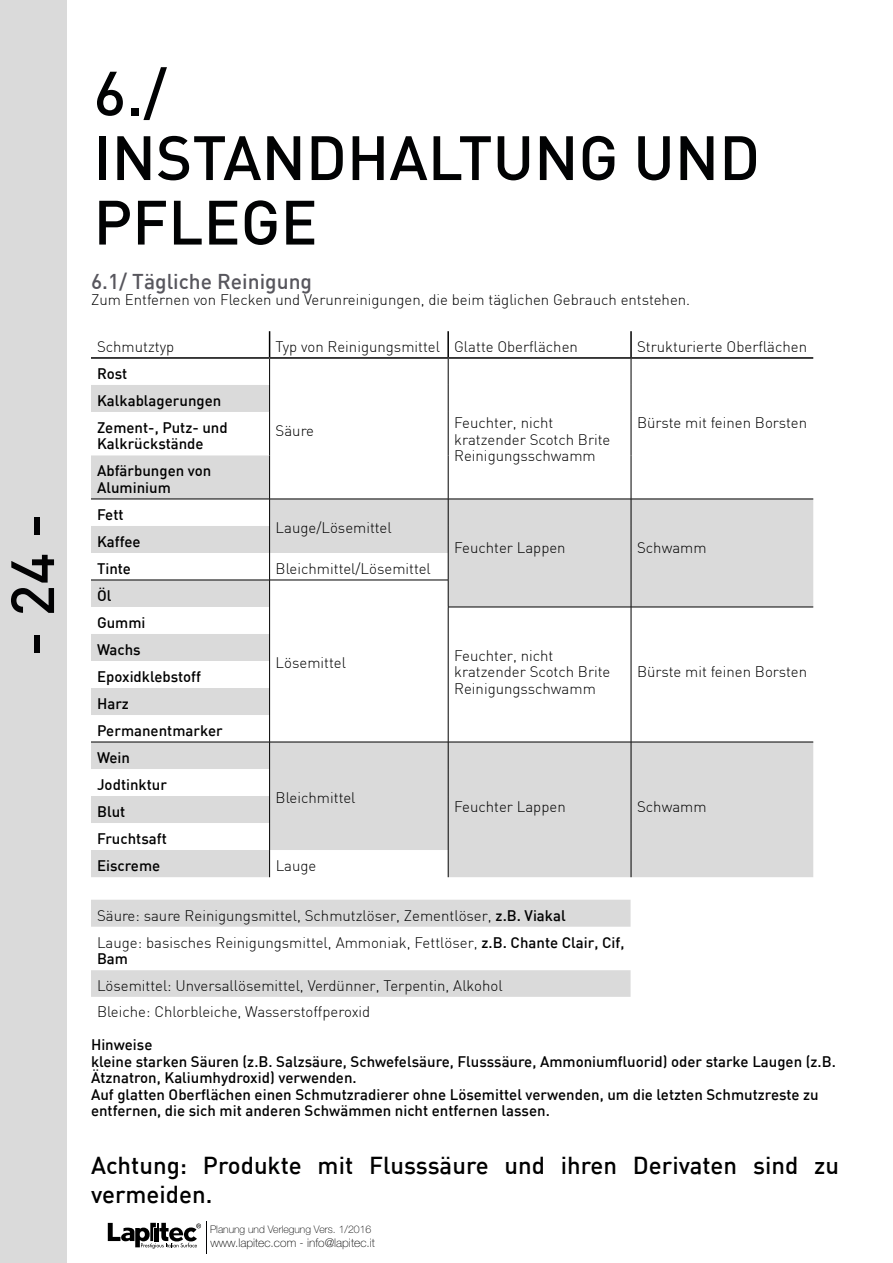
<style>
.page{position:relative;width:893px;height:1263px;background:#fff}
.page>*{position:absolute;margin:0;border:0;box-sizing:border-box;transform-origin:0 0}
.t1{font:500 61.5px/64.5px "DIN";color:#010203}
.t2{font:500 60px "DIN";color:#020203}
.t3{font:500 24px/28.8px "DIN";color:#000}
.t4{font:500 21px "DIN";color:#57565d}
.t5{font:300 15px/16.5px "DIN";color:#000}
.t6{font:500 15px/27px "DIN";color:#000}
.t7{font:100 12px "Helvetica Neue LT Pro";color:#000}
.t8{font:100 10.5px "Helvetica Neue LT Pro";color:#000}
.s1{font-weight:500}
</style>
<div class="page">
<div style="left:0;top:0;width:66px;height:1263px;background:#dadada"></div>
<svg style="left:108px;top:1223px;width:93px;height:26px"></svg>
<hr style="left:206px;top:1221px;width:1px;height:32px;background:#020304">
<svg style="left:91px;top:385px;width:722px;height:492px"></svg>
<hr style="left:447px;top:331px;width:2px;height:26px;background:#000">
<hr style="left:630px;top:331px;width:2px;height:26px;background:#000">
<hr style="left:91px;top:357px;width:179px;height:2px;background:#000">
<hr style="left:270px;top:357px;width:178px;height:2px;background:#000">
<hr style="left:448px;top:357px;width:183px;height:2px;background:#000">
<hr style="left:631px;top:357px;width:182px;height:2px;background:#000">
<svg style="left:448px;top:359px;width:1px;height:53px"></svg>
<svg style="left:631px;top:359px;width:1px;height:53px"></svg>
<hr style="left:448px;top:412px;width:1px;height:43px;background:#000">
<hr style="left:631px;top:412px;width:1px;height:43px;background:#000">
<hr style="left:448px;top:455px;width:1px;height:44px;background:#000">
<hr style="left:631px;top:455px;width:1px;height:44px;background:#000">
<svg style="left:269px;top:331px;width:1px;height:81px"></svg>
<hr style="left:269px;top:412px;width:1px;height:43px;background:#000">
<hr style="left:269px;top:455px;width:1px;height:44px;background:#000">
<svg style="left:631px;top:500px;width:1px;height:377px"></svg>
<hr style="left:270px;top:499px;width:178px;height:1px;background:#000">
<hr style="left:448px;top:499px;width:183px;height:1px;background:#000">
<hr style="left:631px;top:499px;width:182px;height:1px;background:#000">
<hr style="left:91px;top:499px;width:179px;height:1px;background:#000">
<hr style="left:91px;top:580px;width:179px;height:1px;background:#000">
<hr style="left:448px;top:607px;width:183px;height:1px;background:#000">
<hr style="left:631px;top:607px;width:182px;height:1px;background:#000">
<hr style="left:270px;top:742px;width:178px;height:1px;background:#000">
<hr style="left:448px;top:742px;width:183px;height:1px;background:#000">
<hr style="left:91px;top:742px;width:179px;height:1px;background:#000">
<svg style="left:269px;top:499px;width:1px;height:378px"></svg>
<svg style="left:448px;top:499px;width:1px;height:378px"></svg>
<hr style="left:270px;top:580px;width:178px;height:1px;background:#000">
<hr style="left:631px;top:742px;width:182px;height:1px;background:#000">
<svg style="left:91px;top:900px;width:540px;height:97px;fill:#dadada"></svg>
<h2 class="t2" style="left:-6px;top:657px;width:145px;rotate:-90deg">- 24 -</h2>
<h1 class="t1" style="left:94px;top:59px;width:668px">6./<br>INSTANDHALTUNG UND<br>PFLEGE</h1>
<h3 class="t4" style="left:91px;top:268px;width:223px">6.1/ Tägliche Reinigung</h3>
<p class="t5" style="left:91px;top:292px;width:601px">Zum Entfernen von Flecken und Verunreinigungen, die beim täglichen Gebrauch entstehen.</p>
<p class="t5" style="left:97px;top:338px;width:79px">Schmutztyp</p>
<p class="t5" style="left:276px;top:338px;width:304px">Typ von Reinigungsmittel Glatte Oberflächen</p>
<p class="t5" style="left:637px;top:338px;width:172px">Strukturierte Oberflächen</p>
<p class="t6" style="left:97px;top:359px;width:32px">Rost</p>
<p class="t6" style="left:97px;top:387px;width:132px">Kalkablagerungen<br>Zement-, Putz- und</p>
<p class="t6" style="left:97px;top:430px;width:116px">Kalkrückstände<br>Abfärbungen von</p>
<p class="t6" style="left:97px;top:474px;width:75px">Aluminium<br>Fett</p>
<p class="t6" style="left:97px;top:528px;width:45px">Kaffee</p>
<p class="t5" style="left:276px;top:422px;width:40px">Säure</p>
<p class="t5" style="left:454px;top:414px;width:158px">Feuchter, nicht kratzender Scotch Brite<br>Reinigungsschwamm</p>
<p class="t5" style="left:637px;top:414px;width:172px">Bürste mit feinen Borsten</p>
<p class="t5" style="left:276px;top:519px;width:118px">Lauge/Lösemittel</p>
<p class="t5" style="left:454px;top:539px;width:113px">Feuchter Lappen</p>
<p class="t5" style="left:637px;top:539px;width:71px">Schwamm</p>
<p class="t6" style="left:97px;top:555px;width:36px">Tinte</p>
<p class="t5" style="left:276px;top:560px;width:157px">Bleichmittel/Lösemittel</p>
<p class="t6" style="left:97px;top:582px;width:16px">Öl</p>
<p class="t6" style="left:97px;top:609px;width:50px">Gummi</p>
<p class="t6" style="left:97px;top:636px;width:127px">Wachs<br>Epoxidklebstoff<br>Harz<br>Permanentmarker<br>Wein</p>
<p class="t5" style="left:276px;top:654px;width:72px">Lösemittel</p>
<p class="t5" style="left:454px;top:647px;width:158px">Feuchter, nicht kratzender Scotch Brite<br>Reinigungsschwamm</p>
<p class="t5" style="left:637px;top:663px;width:172px">Bürste mit feinen Borsten</p>
<p class="t6" style="left:97px;top:770px;width:72px">Jodtinktur<br>Blut<br>Fruchtsaft<br>Eiscreme</p>
<p class="t5" style="left:276px;top:789px;width:81px">Bleichmittel</p>
<p class="t5" style="left:454px;top:798px;width:113px">Feuchter Lappen</p>
<p class="t5" style="left:637px;top:798px;width:71px">Schwamm</p>
<p class="t5" style="left:276px;top:857px;width:42px">Lauge</p>
<p class="t5" style="left:97px;top:902px;width:529px;line-height:27px">Säure: saure Reinigungsmittel, Schmutzlöser, Zementlöser, <span class="s1">z.B. Viakal<br></span>Lauge: basisches Reinigungsmittel, Ammoniak, Fettlöser, <span class="s1">z.B. Chante Clair, Cif,</span></p>
<p class="t6" style="left:97px;top:945px;width:33px">Bam</p>
<p class="t5" style="left:97px;top:972px;width:407px;line-height:26.7px">Lösemittel: Unversallösemittel, Verdünner, Terpentin, Alkohol<br>Bleiche: Chlorbleiche, Wasserstoffperoxid</p>
<p class="t6" style="left:91px;top:1036px;width:746px;line-height:16.5px">Hinweise<br>kleine starken Säuren (z.B. Salzsäure, Schwefelsäure, Flusssäure, Ammoniumfluorid) oder starke Laugen (z.B.<br>Ätznatron, Kaliumhydroxid) verwenden.<br>Auf glatten Oberflächen einen Schmutzradierer ohne Lösemittel verwenden, um die letzten Schmutzreste zu entfernen, die sich mit anderen Schwämmen nicht entfernen lassen.</p>
<h3 class="t3" style="left:91px;top:1150px;width:749px">Achtung: Produkte mit Flusssäure und ihren Derivaten sind zu vermeiden.</h3>
<p class="t8" style="left:210px;top:1223px;width:163px">Planung und Verlegung Vers. 1/2016</p>
<p class="t7" style="left:210px;top:1236px;width:166px">www.lapitec.com - info@lapitec.it</p>
</div>
